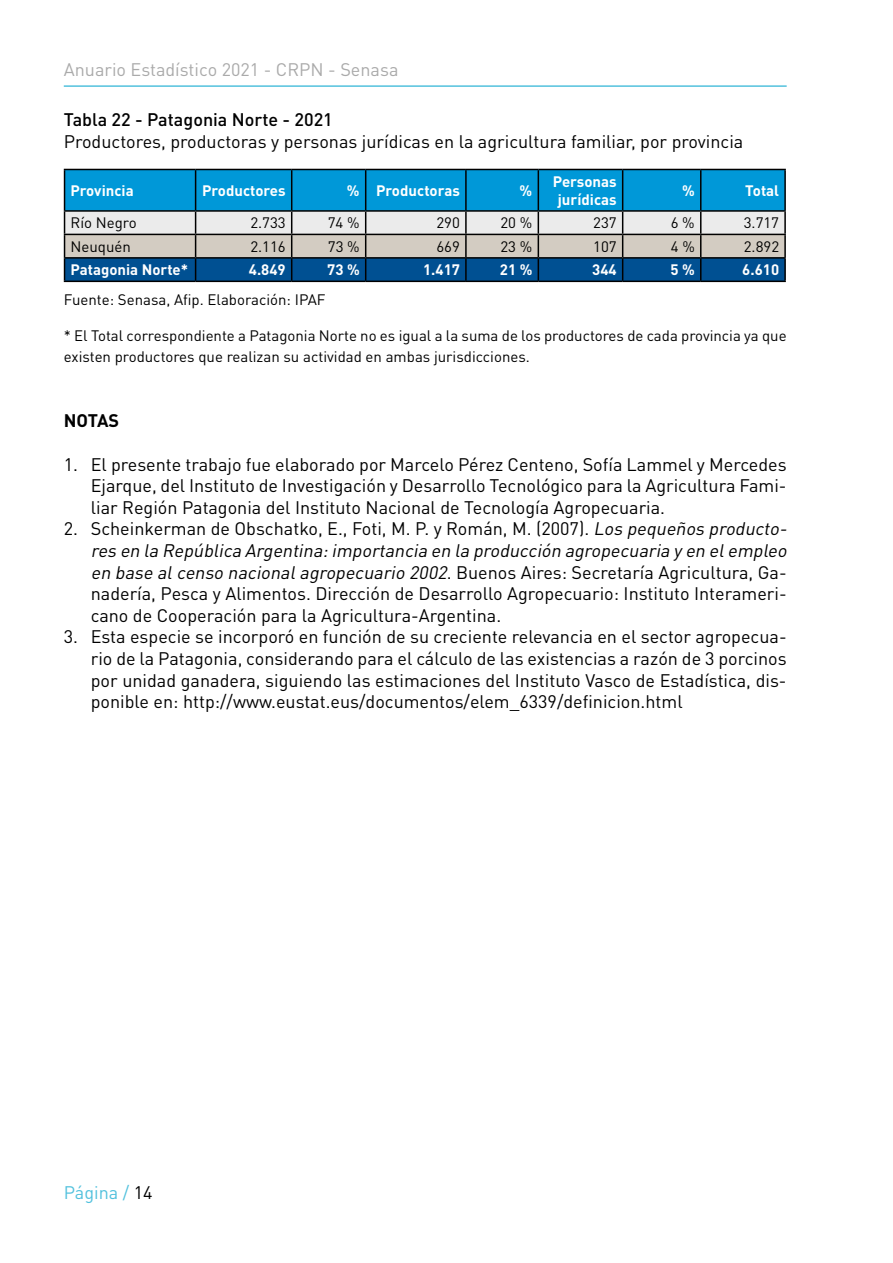
<style>
.page{position:relative;width:893px;height:1263px;background:#fff}
.page>*{position:absolute;margin:0;border:0;box-sizing:border-box;transform-origin:0 0}
.t1{font:18px/21.6px "DIN Pro";color:#000;text-align:justify}
.t2{font:18px "DIN Pro";color:#aaa}
.t3{font:500 18px "DIN Pro";color:#000}
.t4{font:18px "DIN Pro";color:#52c1dd}
.t5{font:700 18px "DIN Pro";letter-spacing:-.01em;color:#000}
.t6{font:15px/21.6px "DIN Pro";color:#000}
.t7{font:700 15px/18px "DIN Pro";color:#fff;text-align:center}
.s1{font-style:italic}
.s2{color:#000}
</style>
<div class="page">
<hr style="left:64px;top:85px;width:723px;height:2px;background:#52c1dd">
<hr style="left:701px;top:169px;width:85px;height:1px;background:#000">
<hr style="left:784px;top:170px;width:2px;height:40px;background:#000">
<hr style="left:701px;top:210px;width:85px;height:2px;background:#000">
<hr style="left:784px;top:212px;width:2px;height:22px;background:#000">
<hr style="left:701px;top:234px;width:85px;height:1px;background:#000">
<hr style="left:784px;top:235px;width:2px;height:22px;background:#000">
<hr style="left:701px;top:257px;width:85px;height:2px;background:#000">
<svg style="left:64px;top:169px;width:721px;height:112px;background:#5599ba"></svg>
<hr style="left:784px;top:259px;width:2px;height:22px;background:#000">
<hr style="left:64px;top:281px;width:132px;height:1px;background:#000">
<hr style="left:196px;top:281px;width:96px;height:1px;background:#000">
<hr style="left:292px;top:281px;width:74px;height:1px;background:#000">
<hr style="left:366px;top:281px;width:100px;height:1px;background:#000">
<hr style="left:466px;top:281px;width:72px;height:1px;background:#000">
<hr style="left:538px;top:281px;width:85px;height:1px;background:#000">
<hr style="left:623px;top:281px;width:78px;height:1px;background:#000">
<hr style="left:701px;top:281px;width:85px;height:1px;background:#000">
<p class="t2" style="left:64px;top:58px;width:336px">Anuario Estadístico 2021 - CRPN - Senasa</p>
<p class="t3" style="left:64px;top:107px;width:271px">Tabla 22 - Patagonia Norte - 2021</p>
<p class="t1" style="left:64px;top:130px;width:681px">Productores, productoras y personas jurídicas en la agricultura familiar, por provincia</p>
<p class="t7" style="left:71px;top:181px;width:65px">Provincia</p>
<p class="t7" style="left:202px;top:181px;width:85px">Productores</p>
<p class="t7" style="left:347px;top:181px;width:114px">% Productoras</p>
<p class="t7" style="left:520px;top:181px;width:14px">%</p>
<p class="t7" style="left:553px;top:172px;width:65px">Personas jurídicas</p>
<p class="t7" style="left:682px;top:181px;width:14px">%</p>
<p class="t7" style="left:745px;top:181px;width:35px">Total</p>
<p class="t6" style="left:71px;top:212px;width:68px">Río Negro</p>
<p class="t6" style="left:250px;top:212px;width:37px">2.733</p>
<p class="t6" style="left:328px;top:212px;width:33px">74 %</p>
<p class="t6" style="left:436px;top:212px;width:25px">290</p>
<p class="t6" style="left:500px;top:212px;width:33px">20 %</p>
<p class="t6" style="left:593px;top:212px;width:25px">237</p>
<p class="t6" style="left:671px;top:212px;width:26px">6 %</p>
<p class="t6" style="left:744px;top:212px;width:37px">3.717</p>
<p class="t6" style="left:71px;top:235px;width:62px">Neuquén</p>
<p class="t6" style="left:250px;top:235px;width:37px">2.116</p>
<p class="t6" style="left:328px;top:235px;width:33px">73 %</p>
<p class="t6" style="left:436px;top:235px;width:25px">669</p>
<p class="t6" style="left:500px;top:235px;width:33px">23 %</p>
<p class="t6" style="left:593px;top:235px;width:25px">107</p>
<p class="t6" style="left:671px;top:235px;width:26px">4 %</p>
<p class="t6" style="left:744px;top:235px;width:37px">2.892</p>
<p class="t7" style="left:71px;top:260px;width:119px">Patagonia Norte*</p>
<p class="t7" style="left:249px;top:260px;width:38px">4.849</p>
<p class="t7" style="left:327px;top:260px;width:34px">73 %</p>
<p class="t7" style="left:423px;top:260px;width:38px">1.417</p>
<p class="t7" style="left:500px;top:260px;width:34px">21 %</p>
<p class="t7" style="left:592px;top:260px;width:26px">344</p>
<p class="t7" style="left:670px;top:260px;width:26px">5 %</p>
<p class="t7" style="left:742px;top:260px;width:38px">6.610</p>
<p class="t6" style="left:64px;top:288px;width:263px">Fuente: Senasa, Afip. Elaboración: IPAF</p>
<p class="t6" style="left:64px;top:324px;width:724px">* El Total correspondiente a Patagonia Norte no es igual a la suma de los productores de cada provincia ya que existen productores que realizan su actividad en ambas jurisdicciones.</p>
<p class="t5" style="left:64px;top:409px;width:57px">NOTAS</p>
<p class="t1" style="left:91px;top:452px;width:697px;text-indent:-27px">1. El presente trabajo fue elaborado por Marcelo Pérez Centeno, Sofía Lammel y Mercedes Ejarque, del Instituto de Investigación y Desarrollo Tecnológico para la Agricultura Fami&shy;liar Región Patagonia del Instituto Nacional de Tecnología Agropecuaria.</p>
<p class="t1" style="left:91px;top:517px;width:701px;text-align:left;text-indent:-27px">2. Scheinkerman de Obschatko, E., Foti, M. P. y Román, M. (2007). <span class="s1">Los pequeños producto&shy;res en la República Argentina:importancia en la producción agropecuaria y en elempleo en base alcenso nacionalagropecuario 2002</span>. Buenos Aires: Secretaría Agricultura, Ga&shy;nadería, Pesca y Alimentos. Dirección de Desarrollo Agropecuario: Instituto Interameri&shy;cano de Cooperación para la Agricultura-Argentina.</p>
<p class="t1" style="left:91px;top:625px;width:697px;text-indent:-27px">3. Esta especie se incorporó en función de su creciente relevancia en el sector agropecua&shy;rio de la Patagonia, considerando para el cálculo de las existencias a razón de 3 porcinos por unidad ganadera, siguiendo las estimaciones del Instituto Vasco de Estadística, dis&shy;ponible en: http://www.eustat.eus/documentos/elem_6339/definicion.html</p>
<p class="t4" style="left:64px;top:1180px;width:90px">Página / <span class="s2">14</span></p>
</div>
